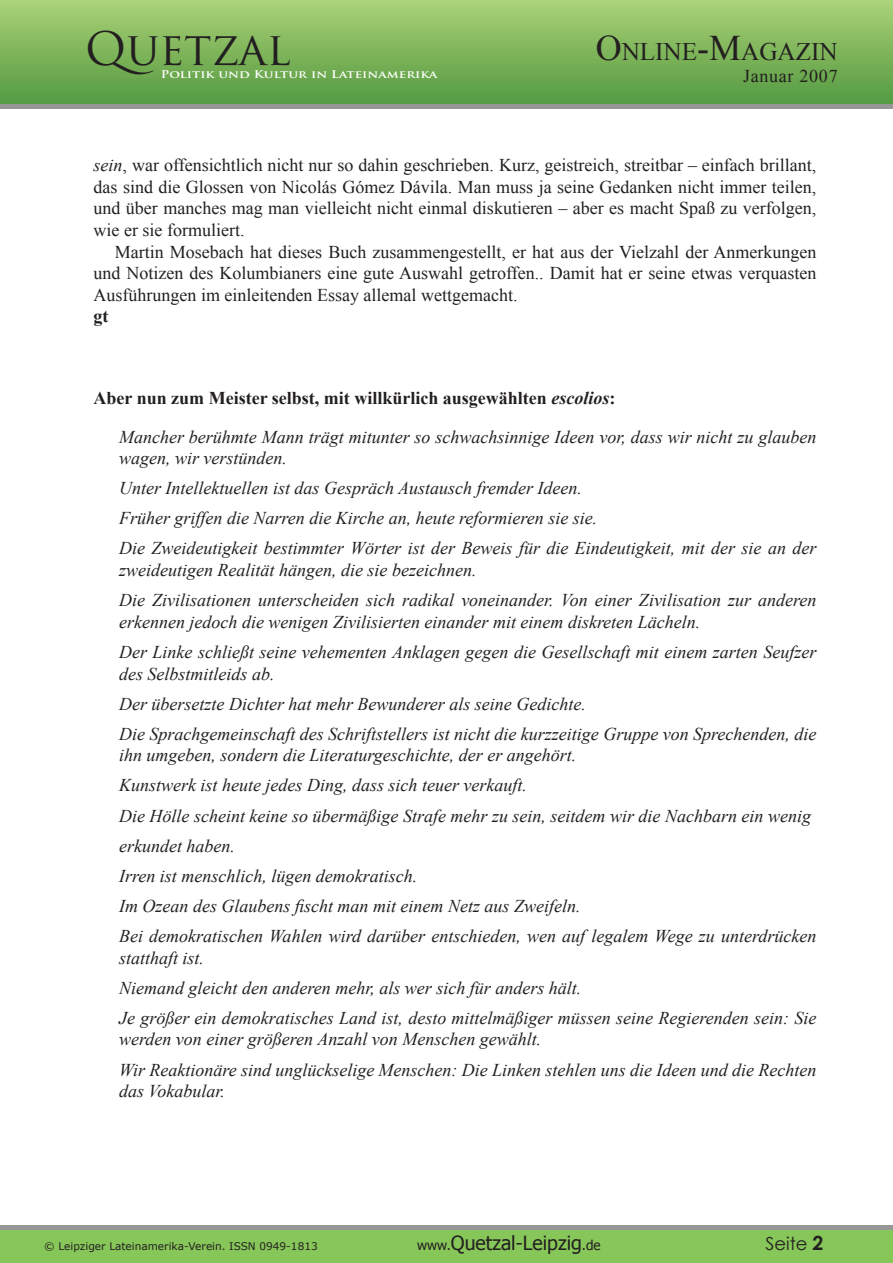
<style>
.page{position:relative;width:893px;height:1263px;background:#fff}
.page>*{position:absolute;margin:0;border:0;box-sizing:border-box;transform-origin:0 0}
.t1{font:45px "Trajan Pro";color:#231f20}
.t2{font:25.2px "Times New Roman";color:#231f20}
.t3{font:19.5px "Tahoma";color:#231f20}
.t4{font:italic 18px/21.6px "Times New Roman";color:#231f20}
.t5{font:18px/21.6px "Times New Roman";color:#231f20;text-align:justify}
.t6{font:700 18px "Times New Roman";color:#231f20}
.t7{font:18px "Times New Roman";letter-spacing:.04em;color:#231f20}
.t8{font:18px "Century Gothic";color:#231f20}
.t9{font:10.5px "Verdana";color:#231f20}
.t10{font:700 10.5px "Trajan Pro";color:#fff;scale:1.24 1}
.s1{font-size:36px}
.s2{font-style:italic}
.s3{font-size:13.5px}
</style>
<div class="page">
<div style="left:0;top:1px;width:893px;height:103px;background:linear-gradient(to bottom,#aad177,#539a41)"></div>
<div style="left:0;top:104px;width:893px;height:5px;background:#979797"></div>
<hr style="left:0;top:1225px;width:893px;height:4px;background:#979797">
<div style="left:0;top:1230px;width:893px;height:33px;background:#87c659"></div>
<p class="t1" style="left:85px;top:20px;width:207px">QUETZAL</p>
<p class="t10" style="left:161px;top:68px;width:225px">Politik und Kultur in Lateinamerika</p>
<p class="t2" style="left:596px;top:35px;width:244px"><span class="s1">O</span>nline<span class="s1">-M</span>agazin</p>
<p class="t7" style="left:743px;top:64px;width:96px">Januar 2007</p>
<p class="t5" style="left:94px;top:154px;width:724px"><span class="s2">sein</span>, war offensichtlich nicht nur so dahin geschrieben. Kurz, geistreich, streitbar – einfach brillant, das sind die Glossen von Nicolás Gómez Dávila. Man muss ja seine Gedanken nicht immer teilen, und über manches mag man vielleicht nicht einmal diskutieren – aber es macht Spaß zu verfolgen, wie er sie formuliert.</p>
<p class="t5" style="left:94px;top:241px;width:724px;text-indent:21px">Martin Mosebach hat dieses Buch zusammengestellt, er hat aus der Vielzahl der Anmerkungen und Notizen des Kolumbianers eine gute Auswahl getroffen.. Damit hat er seine etwas verquasten Ausführungen im einleitenden Essay allemal wettgemacht.</p>
<p class="t6" style="left:94px;top:304px;width:16px">gt</p>
<p class="t6" style="left:94px;top:385px;width:523px">Aber nun zum Meister selbst, mit willkürlich ausgewählten <span class="s2">escolios</span>:</p>
<p class="t4" style="left:119px;top:425px;width:699px">Mancher berühmte Mann trägt mitunter so schwachsinnige Ideen vor, dass wir nicht zu glauben wagen, wir verstünden.</p>
<p class="t4" style="left:119px;top:477px;width:464px">Unter Intellektuellen ist das Gespräch Austausch fremder Ideen.</p>
<p class="t4" style="left:119px;top:507px;width:480px">Früher griffen die Narren die Kirche an, heute reformieren sie sie.</p>
<p class="t4" style="left:119px;top:537px;width:699px">Die Zweideutigkeit bestimmter Wörter ist der Beweis für die Eindeutigkeit, mit der sie an der zweideutigen Realität hängen, die sie bezeichnen.</p>
<p class="t4" style="left:119px;top:589px;width:699px">Die Zivilisationen unterscheiden sich radikal voneinander. Von einer Zivilisation zur anderen erkennen jedoch die wenigen Zivilisierten einander mit einem diskreten Lächeln.</p>
<p class="t4" style="left:119px;top:641px;width:699px">Der Linke schließt seine vehementen Anklagen gegen die Gesellschaft mit einem zarten Seufzer des Selbstmitleids ab.</p>
<p class="t4" style="left:119px;top:692px;width:468px">Der übersetzte Dichter hat mehr Bewunderer als seine Gedichte.</p>
<p class="t4" style="left:119px;top:722px;width:699px">Die Sprachgemeinschaft des Schriftstellers ist nicht die kurzzeitige Gruppe von Sprechenden, die ihn umgeben, sondern die Literaturgeschichte, der er angehört.</p>
<p class="t4" style="left:119px;top:774px;width:409px">Kunstwerk ist heute jedes Ding, dass sich teuer verkauft.</p>
<p class="t4" style="left:119px;top:804px;width:693px">Die Hölle scheint keine so übermäßige Strafe mehr zu sein, seitdem wir die Nachbarn ein wenig</p>
<p class="t4" style="left:119px;top:834px;width:117px">erkundet haben.</p>
<p class="t4" style="left:119px;top:864px;width:300px">Irren ist menschlich, lügen demokratisch.</p>
<p class="t4" style="left:119px;top:895px;width:463px">Im Ozean des Glaubens fischt man mit einem Netz aus Zweifeln.</p>
<p class="t4" style="left:119px;top:925px;width:699px">Bei demokratischen Wahlen wird darüber entschieden, wen auf legalem Wege zu unterdrücken statthaft ist.</p>
<p class="t4" style="left:119px;top:976px;width:464px">Niemand gleicht den anderen mehr, als wer sich für anders hält.</p>
<p class="t4" style="left:119px;top:1006px;width:699px">Je größer ein demokratisches Land ist, desto mittelmäßiger müssen seine Regierenden sein: Sie werden von einer größeren Anzahl von Menschen gewählt.</p>
<p class="t4" style="left:119px;top:1058px;width:699px">Wir Reaktionäre sind unglückselige Menschen: Die Linken stehlen uns die Ideen und die Rechten das Vokabular.</p>
<p class="t9" style="left:44px;top:1239px;width:275px">© Leipziger Lateinamerika-Verein. ISSN 0949-1813</p>
<p class="t3" style="left:417px;top:1230px;width:185px"><span class="s3">www.</span>Quetzal-Leipzig<span class="s3">.de</span></p>
<p class="t8" style="left:766px;top:1231px;width:44px">Seite</p>
</div>
